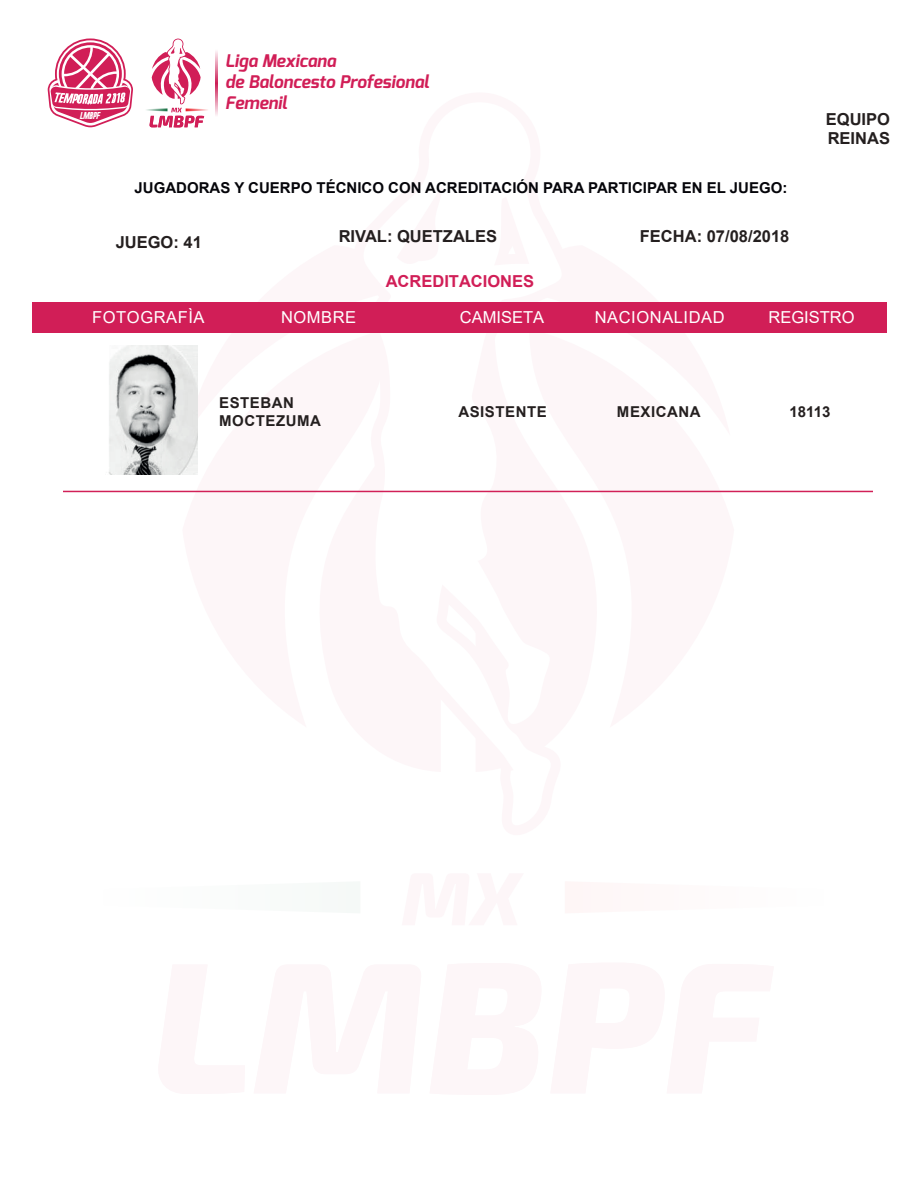
<style>
.page{position:relative;width:918px;height:1188px;background:#fff}
.page>*{position:absolute;margin:0;border:0;box-sizing:border-box;transform-origin:0 0}
.t1{font:italic 700 17.4px/20.9px "Exo";color:#d11e57}
.t2{font:700 16.5px/19.8px "Arial";color:#241f1f}
.t3{font:16.5px "Arial";letter-spacing:.035em;color:#fff}
.t4{font:16.5px "Arial";color:#fff}
.t5{font:700 16.5px "Arial";color:#d11e57}
.t6{font:700 15px "Arial";color:#05050a}
.t7{font:700 15px/18px "Arial";letter-spacing:.035em;color:#241f1f}
.t8{font:9.75px "Urae Nium";color:#fff}
</style>
<div class="page">
<svg style="left:361px;top:302px;width:203px;height:191px"></svg>
<div style="left:33px;top:303px;width:854px;height:30px;background:#d11e57"></div>
<svg style="left:146px;top:38px;width:62px;height:90px"></svg>
<svg style="left:215px;top:51px;width:2px;height:65px"></svg>
<svg style="left:48px;top:45px;width:85px;height:82px"></svg>
<img style="left:108px;top:345px;width:90px;height:129px">
<hr style="left:63px;top:491px;width:810px;height:1px;background:#d12057">
<p class="t1" style="left:225px;top:50px;width:205px">Liga Mexicana<br>de Baloncesto Profesional<br>Femenil</p>
<p class="t8" style="left:80px;top:112px;width:22px">lmbpf</p>
<p class="t2" style="left:826px;top:109px;width:66px">EQUIPO<br>REINAS</p>
<p class="t6" style="left:135px;top:178px;width:654px">JUGADORAS Y CUERPO TÉCNICO CON ACREDITACIÓN PARA PARTICIPAR EN EL JUEGO:</p>
<p class="t2" style="left:116px;top:233px;width:88px">JUEGO: 41</p>
<p class="t2" style="left:339px;top:226px;width:160px">RIVAL: QUETZALES</p>
<p class="t2" style="left:640px;top:226px;width:151px">FECHA: 07/08/2018</p>
<p class="t5" style="left:386px;top:270px;width:150px">ACREDITACIONES</p>
<p class="t3" style="left:92px;top:306px;width:114px">FOTOGRAFÌA</p>
<p class="t3" style="left:281px;top:306px;width:77px">NOMBRE</p>
<p class="t4" style="left:460px;top:306px;width:86px">CAMISETA</p>
<p class="t4" style="left:769px;top:306px;width:88px">REGISTRO</p>
<p class="t3" style="left:595px;top:306px;width:131px">NACIONALIDAD</p>
<p class="t7" style="left:219px;top:394px;width:103px">ESTEBAN<br>MOCTEZUMA</p>
<p class="t7" style="left:458px;top:403px;width:90px">ASISTENTE</p>
<p class="t7" style="left:617px;top:403px;width:85px">MEXICANA</p>
<p class="t7" style="left:790px;top:403px;width:42px">18113</p>
</div>
